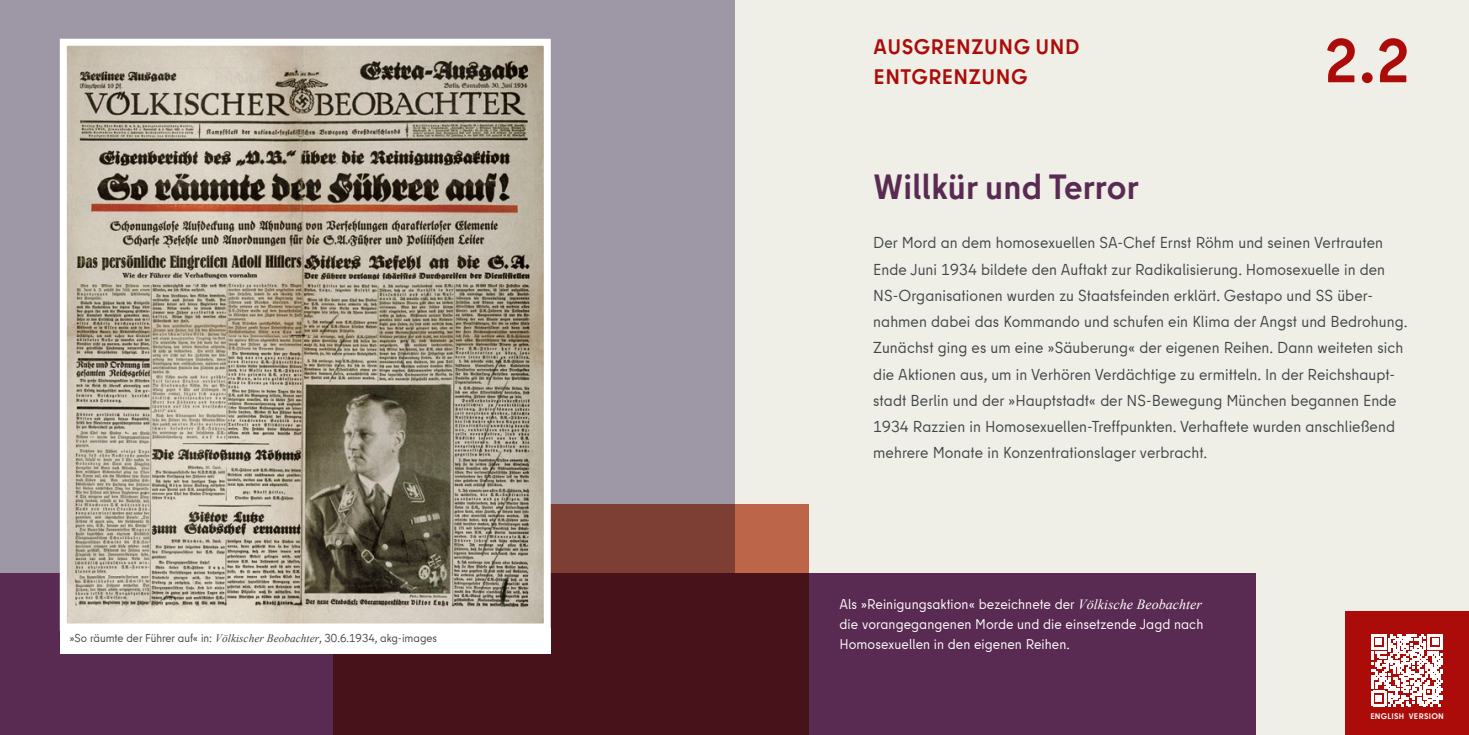
<style>
.page{position:relative;width:1469px;height:735px;background:#fff}
.page>*{position:absolute;margin:0;border:0;box-sizing:border-box;transform-origin:0 0}
.t1{font:700 61.25px "Berlin Type";color:#ab0c09}
.t2{font:700 35px "Berlin Type";letter-spacing:.005em;color:#5a2b52}
.t3{font:700 21px/29.8px "Berlin Type";letter-spacing:.025em;color:#ab0c09}
.t4{font:15.75px/26.2px "Berlin Type Office";letter-spacing:.005em;color:#414546}
.t5{font:14px/20.1px "Berlin Type Office";letter-spacing:.005em;color:#fff;text-align:justify}
.t6{font:11.38px "Berlin Type Office";color:#414546}
.t7{font:700 8.22px "Berlin Type";letter-spacing:.03em;color:#fff}
.s1{font-family:"Times New Roman";font-style:italic}
</style>
<div class="page">
<div style="left:734px;top:0;width:734px;height:734px;background:#efefe8"></div>
<div style="left:0;top:0;width:734px;height:734px;background:#9e97a5"></div>
<div style="left:0;top:573px;width:1255px;height:161px;background:#5a2b52"></div>
<div style="left:1345px;top:611px;width:123px;height:123px;background:#ab0c09"></div>
<svg style="left:1371px;top:634px;width:71px;height:71px"></svg>
<svg style="left:334px;top:504px;width:475px;height:230px;background:#581f21"></svg>
<svg style="left:59px;top:38px;width:495px;height:595px;background:#a89e8f"></svg>
<div style="left:60px;top:627px;width:491px;height:26px;background:#fff"></div>
<p class="t6" style="left:69px;top:630px;width:369px">»So räumte der Führer auf« in: <span class="s1">Völkischer Beobachter</span>, 30.6.1934, akg-images</p>
<p class="t3" style="left:873px;top:32px;width:207px">AUSGRENZUNG UND<br>ENTGRENZUNG</p>
<p class="t2" style="left:873px;top:164px;width:266px">Willkür und Terror</p>
<p class="t1" style="left:1324px;top:22px;width:86px">2.2</p>
<p class="t4" style="left:873px;top:230px;width:536px">Der Mord an dem homosexuellen SA-Chef Ernst Röhm und seinen Vertrauten Ende Juni 1934 bildete den Auftakt zur Radikalisierung. Homosexuelle in den NS-Organisationen wurden zu Staatsfeinden erklärt. Gestapo und SS über&shy;nahmen dabei das Kommando und schufen ein Klima der Angst und Bedrohung.</p>
<p class="t4" style="left:873px;top:335px;width:531px">Zunächst ging es um eine »Säuberung« der eigenen Reihen. Dann weiteten sich die Aktionen aus, um in Verhören Verdächtige zu ermitteln. In der Reichshaupt&shy;stadt Berlin und der »Hauptstadt« der NS-Bewegung München begannen Ende 1934 Razzien in Homosexuellen-Treffpunkten. Verhaftete wurden anschließend mehrere Monate in Konzentrationslager verbracht.</p>
<p class="t5" style="left:839px;top:593px;width:365px">Als »Reinigungsaktion« bezeichnete der <span class="s1">Völkische Beobachter </span>die vorangegangenen Morde und die einsetzende Jagd nach Homosexuellen in den eigenen Reihen.</p>
<p class="t7" style="left:1370px;top:710px;width:75px">ENGLISH VERSION</p>
</div>
